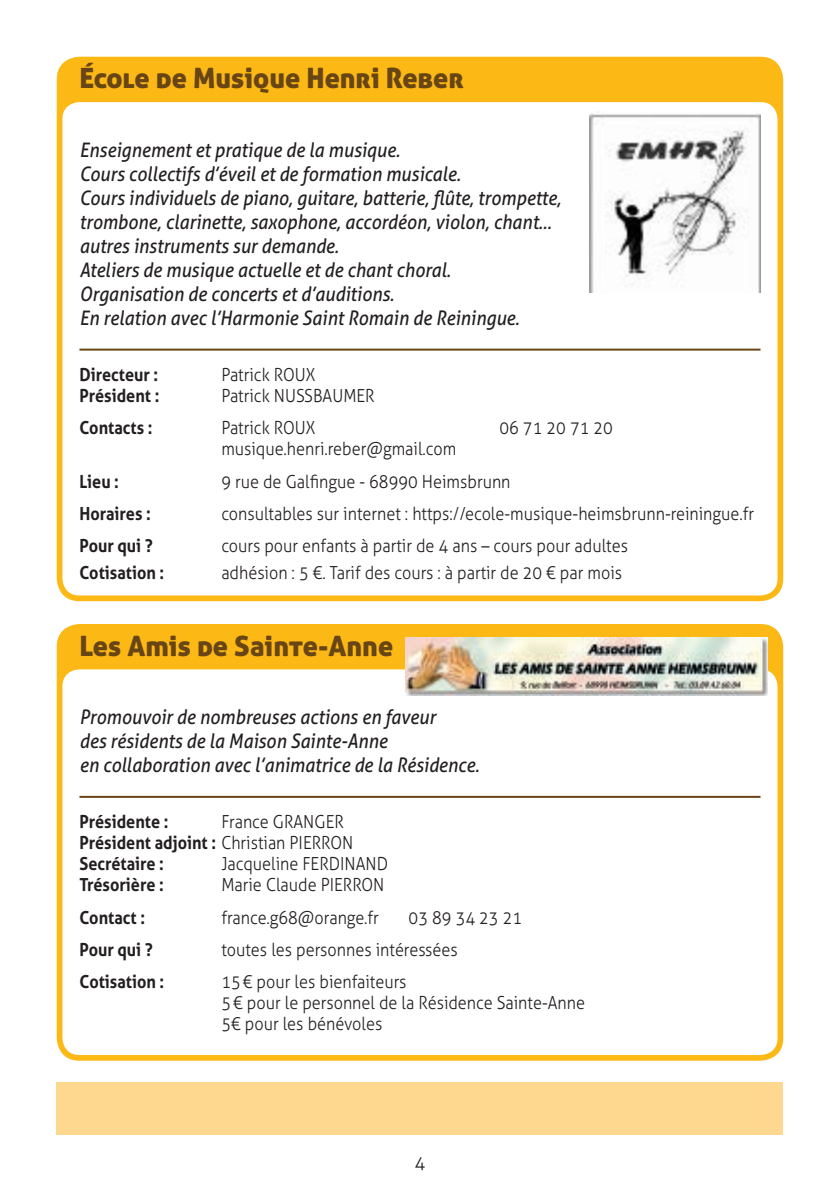
<style>
.page{position:relative;width:840px;height:1191px;background:#fff}
.page>*{position:absolute;margin:0;border:0;box-sizing:border-box;transform-origin:0 0}
.t1{font:28px "Aller Display";color:#684514}
.t2{font:italic 20px/24px "Aller";color:#231f20;scale:.9 1}
.t3{font:300 18px/21px "Aller";color:#231f20;scale:.9 1}
.t4{font:700 18px "Aller";color:#231f20;scale:.9 1}
.t5{font:300 18px "Aller";color:#231f20}
.s1{font-weight:700}
</style>
<div class="page">
<div style="left:57px;top:57px;width:725px;height:544px;background:#fcb814;border-radius:23px"></div>
<div style="left:62px;top:102px;width:715px;height:493px;background:#fff;border-radius:17px"></div>
<hr style="left:79px;top:348px;width:681px;height:2px;background:#684514">
<img style="left:589px;top:113px;width:171px;height:179px">
<div style="left:57px;top:624px;width:725px;height:436px;background:#fcb814;border-radius:23px"></div>
<div style="left:62px;top:669px;width:715px;height:386px;background:#fff;border-radius:17px"></div>
<hr style="left:79px;top:796px;width:681px;height:2px;background:#684514">
<img style="left:405px;top:637px;width:362px;height:58px">
<div style="left:57px;top:1082px;width:725px;height:52px;background:#fed88f"></div>
<h1 class="t1" style="left:79px;top:61px;width:385px">École de Musique Henri Reber</h1>
<p class="t2" style="left:79px;top:137px;width:536px">Enseignement et pratique de la musique.<br>Cours collectifs d’éveil et de formation musicale.<br>Cours individuels de piano, guitare, batterie, flûte, trompette, trombone, clarinette, saxophone, accordéon, violon, chant… autres instruments sur demande.<br>Ateliers de musique actuelle et de chant choral.<br>Organisation de concerts et d’auditions.<br>En relation avec l’Harmonie Saint Romain de Reiningue.</p>
<p class="t4" style="left:79px;top:363px;width:89px">Directeur :</p>
<p class="t3" style="left:221px;top:364px;width:106px">Patrick ROUX</p>
<p class="t4" style="left:79px;top:384px;width:90px">Président :</p>
<p class="t3" style="left:221px;top:385px;width:172px">Patrick NUSSBAUMER</p>
<p class="t4" style="left:79px;top:417px;width:83px">Contacts :</p>
<p class="t3" style="left:221px;top:417px;width:106px">Patrick ROUX</p>
<p class="t3" style="left:499px;top:417px;width:127px">06 71 20 71 20</p>
<p class="t3" style="left:221px;top:438px;width:262px">musique.henri.reber@gmail.com</p>
<p class="t4" style="left:79px;top:470px;width:45px">Lieu :</p>
<p class="t3" style="left:221px;top:471px;width:323px">9 rue de Galfingue - 68990 Heimsbrunn</p>
<p class="t4" style="left:79px;top:502px;width:81px">Horaires :</p>
<p class="t3" style="left:221px;top:503px;width:593px">consultables sur internet : https://ecole-musique-heimsbrunn-reiningue.fr</p>
<p class="t4" style="left:79px;top:535px;width:83px">Pour qui ?</p>
<p class="t3" style="left:221px;top:535px;width:453px">cours pour enfants à partir de 4 ans – cours pour adultes</p>
<p class="t4" style="left:79px;top:561px;width:96px">Cotisation :</p>
<p class="t3" style="left:221px;top:562px;width:446px">adhésion : 5 €. Tarif des cours : à partir de 20 € par mois</p>
<h1 class="t1" style="left:79px;top:628px;width:315px">Les Amis de Sainte-Anne</h1>
<p class="t2" style="left:79px;top:704px;width:445px">Promouvoir de nombreuses actions en faveur<br>des résidents de la Maison Sainte-Anne<br>en collaboration avec l’animatrice de la Résidence.</p>
<p class="t4" style="left:79px;top:810px;width:100px">Présidente :</p>
<p class="t3" style="left:79px;top:811px;width:306px;text-indent:142px">France GRANGER<br><span class="s1">Président adjoint :</span> Christian PIERRON<br><span class="s1">Secrétaire :</span></p>
<p class="t3" style="left:221px;top:853px;width:187px">Jacqueline FERDINAND</p>
<p class="t4" style="left:79px;top:873px;width:95px">Trésorière :</p>
<p class="t3" style="left:221px;top:874px;width:183px">Marie Claude PIERRON</p>
<p class="t4" style="left:79px;top:906px;width:74px">Contact :</p>
<p class="t3" style="left:221px;top:906px;width:176px">france.g68@orange.fr</p>
<p class="t3" style="left:408px;top:906px;width:127px">03 89 34 23 21</p>
<p class="t4" style="left:79px;top:938px;width:83px">Pour qui ?</p>
<p class="t3" style="left:221px;top:939px;width:264px">toutes les personnes intéressées</p>
<p class="t4" style="left:79px;top:970px;width:96px">Cotisation :</p>
<p class="t3" style="left:221px;top:971px;width:405px">15€ pour les bienfaiteurs<br>5€ pour le personnel de la Résidence Sainte-Anne<br>5€ pour les bénévoles</p>
<p class="t5" style="left:414px;top:1152px;width:12px">4</p>
</div>
